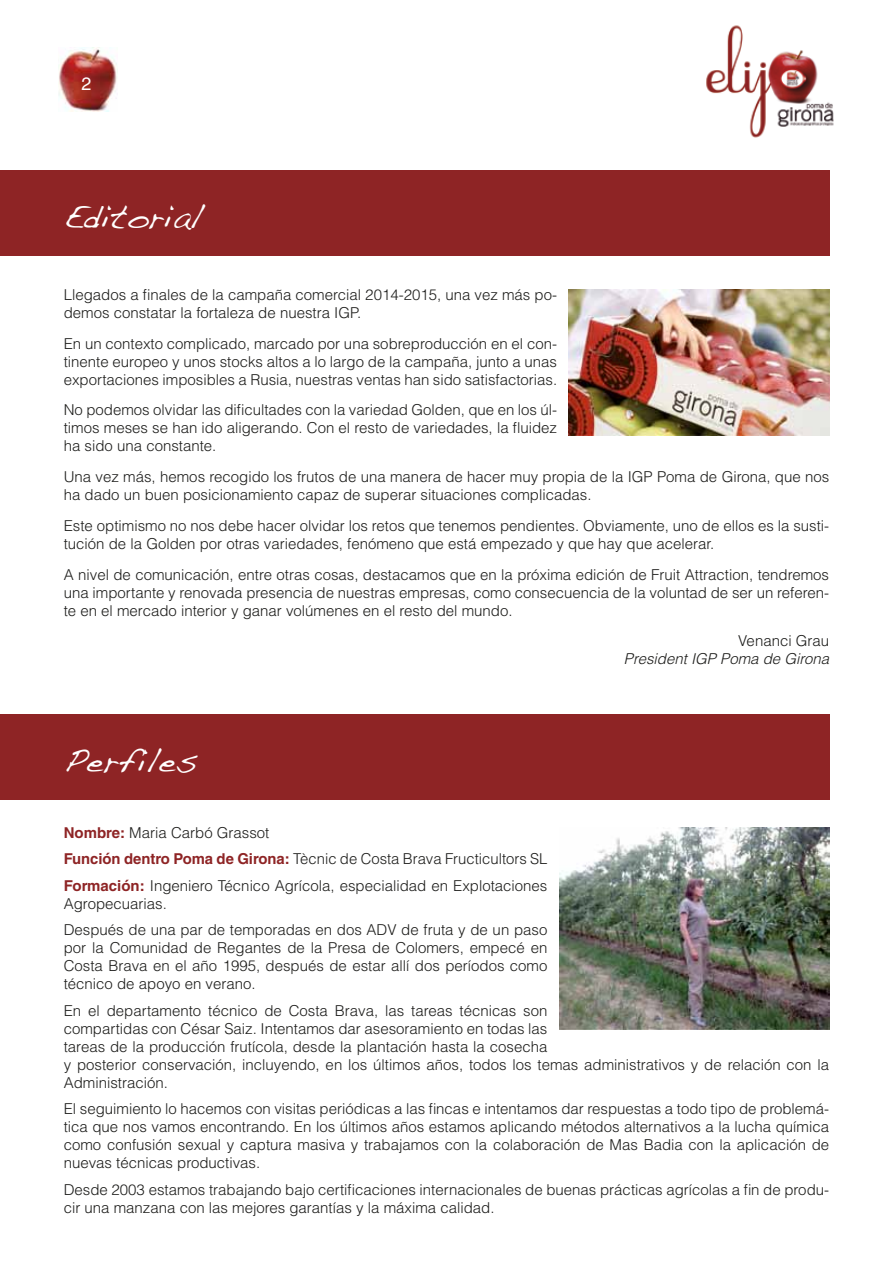
<style>
.page{position:relative;width:893px;height:1263px;background:#fff}
.page>*{position:absolute;margin:0;border:0;box-sizing:border-box;transform-origin:0 0}
.t1{font:30px "Dakota";color:#fff}
.t2{font:18px "Helvetica LT Std";color:#fff}
.t3{font:300 15px/18px "Helvetica LT Std";color:#1d1d1b}
.t4{font:italic 300 15px "Helvetica LT Std";color:#1d1d1b}
.s1{font-weight:700;color:#8e2425}
</style>
<div class="page">
<img style="left:58px;top:48px;width:60px;height:64px">
<img style="left:706px;top:25px;width:128px;height:113px">
<div style="left:0;top:170px;width:829px;height:85px;background:#8e2425"></div>
<div style="left:0;top:714px;width:829px;height:85px;background:#8e2425"></div>
<img style="left:559px;top:827px;width:270px;height:202px">
<img style="left:569px;top:289px;width:260px;height:147px">
<p class="t2" style="left:82px;top:73px;width:12px">2</p>
<h1 class="t1" style="left:64px;top:198px;width:140px">Editorial</h1>
<p class="t3" style="left:64px;top:285px;width:495px">Llegados a finales de la campaña comercial 2014-2015, una vez más po&shy;demos constatar la fortaleza de nuestra IGP.</p>
<p class="t3" style="left:64px;top:334px;width:495px;text-align:justify">En un contexto complicado, marcado por una sobreproducción en el con&shy;tinente europeo y unos stocks altos a lo largo de la campaña, junto a unas exportaciones imposibles a Rusia, nuestras ventas han sido satisfactorias.</p>
<p class="t3" style="left:64px;top:401px;width:495px;text-align:justify">No podemos olvidar las dificultades con la variedad Golden, que en los úl&shy;timos meses se han ido aligerando. Con el resto de variedades, la fluidez ha sido una constante.</p>
<p class="t3" style="left:64px;top:468px;width:767px">Una vez más, hemos recogido los frutos de una manera de hacer muy propia de la IGP Poma de Girona, que nos ha dado un buen posicionamiento capaz de superar situaciones complicadas.</p>
<p class="t3" style="left:64px;top:516px;width:767px">Este optimismo no nos debe hacer olvidar los retos que tenemos pendientes. Obviamente, uno de ellos es la susti&shy;tución de la Golden por otras variedades, fenómeno que está empezado y que hay que acelerar.</p>
<p class="t3" style="left:64px;top:565px;width:767px;text-align:justify">A nivel de comunicación, entre otras cosas, destacamos que en la próxima edición de Fruit Attraction, tendremos una importante y renovada presencia de nuestras empresas, como consecuencia de la voluntad de ser un referen&shy;te en el mercado interior y ganar volúmenes en el resto del mundo.</p>
<p class="t3" style="left:738px;top:632px;width:92px">Venanci Grau</p>
<p class="t4" style="left:624px;top:650px;width:207px">President IGP Poma de Girona</p>
<h1 class="t1" style="left:64px;top:742px;width:135px">Perfiles</h1>
<p class="t3" style="left:64px;top:819px;width:485px;line-height:26.5px"><span class="s1">Nombre:</span> Maria Carbó Grassot<br><span class="s1">Función dentro Poma de Girona:</span> Tècnic de Costa Brava Fructicultors SL<br><span class="s1">Formación:</span> Ingeniero Técnico Agrícola, especialidad en Explotaciones</p>
<p class="t3" style="left:64px;top:890px;width:485px;line-height:26.5px">Agropecuarias.<br>Después de una par de temporadas en dos ADV de fruta y de un paso</p>
<p class="t3" style="left:64px;top:939px;width:485px;text-align:justify">por la Comunidad de Regantes de la Presa de Colomers, empecé en Costa Brava en el año 1995, después de estar allí dos períodos como técnico de apoyo en verano.</p>
<p class="t3" style="left:64px;top:1001px;width:767px">En el departamento técnico de Costa Brava, las tareas técnicas son<br>compartidas con César Saiz. Intentamos dar asesoramiento en todas las<br>tareas de la producción frutícola, desde la plantación hasta la cosecha<br>y posterior conservación, incluyendo, en los últimos años, todos los temas administrativos y de relación con la Administración.</p>
<p class="t3" style="left:64px;top:1100px;width:767px;text-align:justify">El seguimiento lo hacemos con visitas periódicas a las fincas e intentamos dar respuestas a todo tipo de problemá&shy;tica que nos vamos encontrando. En los últimos años estamos aplicando métodos alternativos a la lucha química como confusión sexual y captura masiva y trabajamos con la colaboración de Mas Badia con la aplicación de nuevas técnicas productivas.</p>
<p class="t3" style="left:64px;top:1180px;width:767px">Desde 2003 estamos trabajando bajo certificaciones internacionales de buenas prácticas agrícolas a fin de produ&shy;cir una manzana con las mejores garantías y la máxima calidad.</p>
</div>
